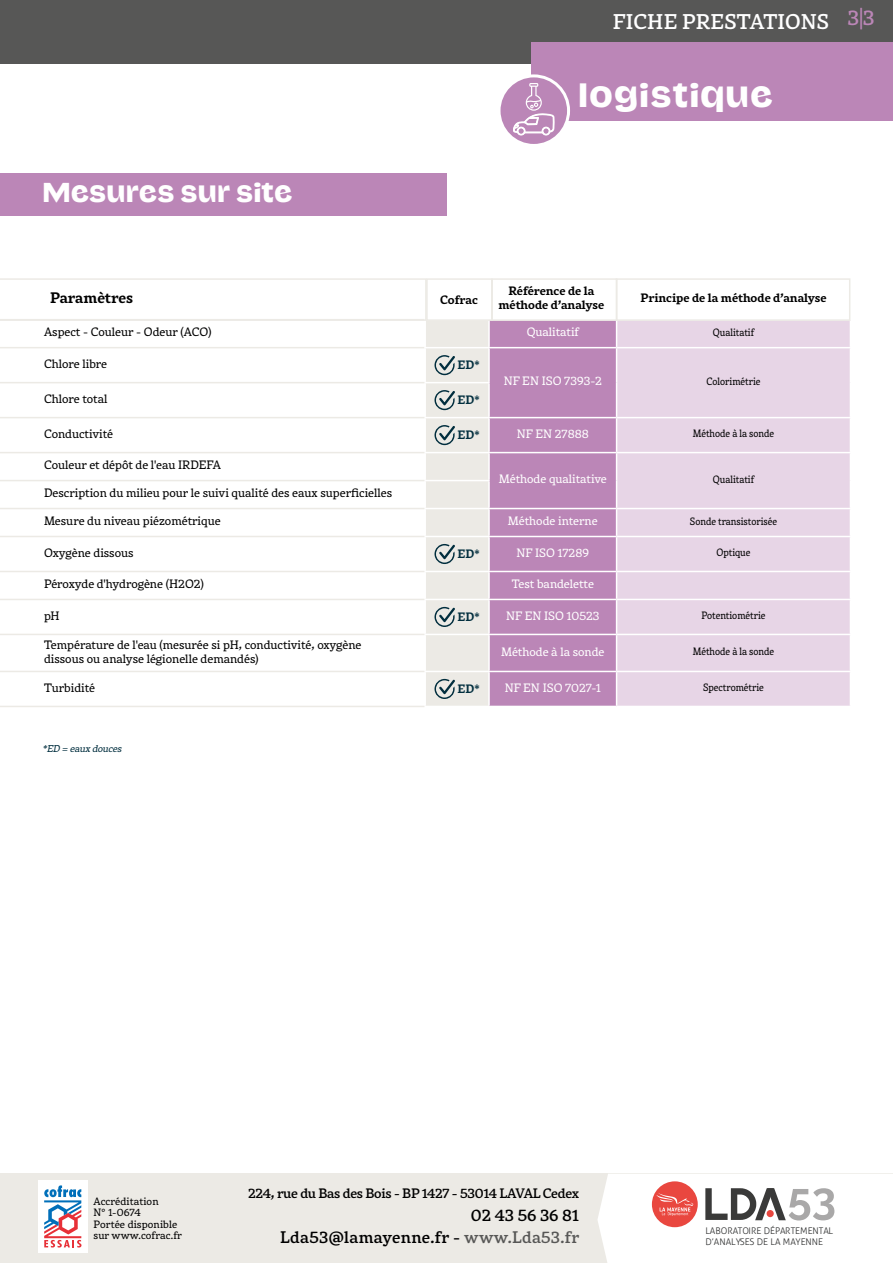
<style>
.page{position:relative;width:893px;height:1263px;background:#fff}
.page>*{position:absolute;margin:0;border:0;box-sizing:border-box;transform-origin:0 0}
.t1{font:500 31.5px "Mayenne Sans";letter-spacing:.025em;color:#fff}
.t2{font:25.5px "Mayenne Sans";color:#fff}
.t3{font:500 21px "Rival";letter-spacing:.01em;color:#fff}
.t4{font:500 21px "Rival";color:#bb86b7}
.t5{font:500 16.5px/22.5px "Rival";letter-spacing:.02em;color:#000;text-align:right}
.t6{font:700 15px "Rival";color:#000}
.t7{font:500 13.5px "Rival";letter-spacing:-.02em;color:#000}
.t8{font:12px/13.5px "Rival";color:#000}
.t9{font:12px "Rival";color:#fff}
.t10{font:700 12px/13.5px "Rival";color:#000;text-align:center}
.t11{font:700 12px "Rival";color:#012e3e}
.t12{font:10.5px "Rival";color:#000;scale:.9 1}
.t13{font:10.5px/11.2px "Rival";color:#000}
.t14{font:italic 9.75px "Rival";color:#012e3e}
.t15{font:300 9.15px/10.9px "Aller";color:#303131}
.s1{font-size:24px}
.s2{color:#575756}
</style>
<div class="page">
<div style="left:0;top:0;width:893px;height:64px;background:#575756"></div>
<div style="left:0;top:1174px;width:893px;height:89px;background:#eceae5"></div>
<div style="left:38px;top:1180px;width:49px;height:73px;background:#fff"></div>
<svg style="left:44px;top:1185px;width:37px;height:62px"></svg>
<svg style="left:499px;top:76px;width:70px;height:69px"></svg>
<div style="left:497px;top:74px;width:73px;height:73px;border:3px solid #fff;border-radius:50%"></div>
<svg style="left:513px;top:43px;width:380px;height:92px"></svg>
<svg style="left:597px;top:1174px;width:296px;height:89px;background:#f1e8e7"></svg>
<div style="left:490px;top:321px;width:126px;height:385px;background:#bb86b7"></div>
<div style="left:617px;top:321px;width:233px;height:385px;background:#e7d5e6"></div>
<hr style="left:0;top:706px;width:424px;height:1px;background:#eceae5">
<hr style="left:489px;top:671px;width:128px;height:1px;background:#fff">
<hr style="left:617px;top:671px;width:234px;height:1px;background:#fff">
<hr style="left:489px;top:634px;width:128px;height:1px;background:#fff">
<hr style="left:617px;top:634px;width:234px;height:1px;background:#fff">
<hr style="left:489px;top:599px;width:128px;height:1px;background:#fff">
<hr style="left:617px;top:599px;width:234px;height:1px;background:#fff">
<hr style="left:489px;top:571px;width:128px;height:1px;background:#fff">
<hr style="left:617px;top:571px;width:234px;height:1px;background:#fff">
<hr style="left:489px;top:536px;width:128px;height:1px;background:#fff">
<hr style="left:617px;top:536px;width:234px;height:1px;background:#fff">
<hr style="left:489px;top:508px;width:128px;height:1px;background:#fff">
<hr style="left:617px;top:508px;width:234px;height:1px;background:#fff">
<hr style="left:489px;top:452px;width:128px;height:1px;background:#fff">
<hr style="left:617px;top:452px;width:234px;height:1px;background:#fff">
<hr style="left:489px;top:417px;width:128px;height:1px;background:#fff">
<hr style="left:617px;top:417px;width:234px;height:1px;background:#fff">
<hr style="left:489px;top:347px;width:128px;height:1px;background:#fff">
<hr style="left:617px;top:347px;width:234px;height:1px;background:#fff">
<div style="left:0;top:173px;width:446px;height:43px;background:#bb86b7"></div>
<svg style="left:0;top:278px;width:488px;height:428px"></svg>
<div style="left:426px;top:278px;width:66px;height:43px;border:2px solid #eceae5"></div>
<div style="left:491px;top:278px;width:126px;height:43px;border:2px solid #eceae5"></div>
<div style="left:616px;top:278px;width:234px;height:43px;border:2px solid #eceae5"></div>
<h2 class="t2" style="left:43px;top:179px;width:252px">Mesures sur site</h2>
<h3 class="t3" style="left:613px;top:5px;width:218px">FICHE PRESTATIONS</h3>
<h3 class="t4" style="left:847px;top:2px;width:29px">3<span class="s1">|</span>3</h3>
<h1 class="t1" style="left:578px;top:78px;width:196px">logistique</h1>
<p class="t10" style="left:499px;top:284px;width:107px">Référence de la méthode d’analyse</p>
<p class="t6" style="left:50px;top:286px;width:84px">Paramètres</p>
<p class="t10" style="left:640px;top:291px;width:188px">Principe de la méthode d’analyse</p>
<p class="t10" style="left:440px;top:292px;width:39px">Cofrac</p>
<p class="t8" style="left:44px;top:325px;width:169px">Aspect - Couleur - Odeur (ACO)</p>
<p class="t9" style="left:527px;top:323px;width:54px">Qualitatif</p>
<p class="t12" style="left:713px;top:324px;width:47px">Qualitatif</p>
<p class="t8" style="left:44px;top:356px;width:65px">Chlore libre</p>
<p class="t11" style="left:458px;top:356px;width:24px">ED*</p>
<p class="t9" style="left:504px;top:372px;width:100px">NF EN ISO 7393-2</p>
<p class="t12" style="left:706px;top:373px;width:62px">Colorimétrie</p>
<p class="t8" style="left:44px;top:391px;width:65px">Chlore total</p>
<p class="t11" style="left:458px;top:390px;width:24px">ED*</p>
<p class="t8" style="left:44px;top:426px;width:70px">Conductivité</p>
<p class="t11" style="left:458px;top:425px;width:24px">ED*</p>
<p class="t9" style="left:517px;top:425px;width:74px">NF EN 27888</p>
<p class="t12" style="left:693px;top:426px;width:92px">Méthode à la sonde</p>
<p class="t8" style="left:44px;top:458px;width:179px">Couleur et dépôt de l'eau IRDEFA</p>
<p class="t9" style="left:499px;top:470px;width:109px">Méthode qualitative</p>
<p class="t12" style="left:713px;top:471px;width:47px">Qualitatif</p>
<p class="t8" style="left:44px;top:486px;width:350px">Description du milieu pour le suivi qualité des eaux superficielles</p>
<p class="t8" style="left:44px;top:514px;width:178px">Mesure du niveau piézométrique</p>
<p class="t9" style="left:508px;top:512px;width:91px">Méthode interne</p>
<p class="t12" style="left:690px;top:513px;width:98px">Sonde transistorisée</p>
<p class="t8" style="left:44px;top:545px;width:91px">Oxygène dissous</p>
<p class="t11" style="left:458px;top:544px;width:24px">ED*</p>
<p class="t9" style="left:516px;top:544px;width:74px">NF ISO 17289</p>
<p class="t12" style="left:716px;top:545px;width:39px">Optique</p>
<p class="t8" style="left:44px;top:577px;width:162px">Péroxyde d'hydrogène (H2O2)</p>
<p class="t9" style="left:512px;top:575px;width:84px">Test bandelette</p>
<p class="t8" style="left:44px;top:608px;width:17px">pH</p>
<p class="t11" style="left:458px;top:607px;width:24px">ED*</p>
<p class="t9" style="left:506px;top:607px;width:95px">NF EN ISO 10523</p>
<p class="t12" style="left:701px;top:608px;width:73px">Potentiométrie</p>
<p class="t8" style="left:44px;top:637px;width:319px">Température de l'eau (mesurée si pH, conductivité, oxygène dissous ou analyse légionelle demandés)</p>
<p class="t9" style="left:501px;top:643px;width:105px">Méthode à la sonde</p>
<p class="t12" style="left:693px;top:644px;width:92px">Méthode à la sonde</p>
<p class="t8" style="left:44px;top:680px;width:53px">Turbidité</p>
<p class="t11" style="left:458px;top:679px;width:24px">ED*</p>
<p class="t9" style="left:505px;top:679px;width:98px">NF EN ISO 7027-1</p>
<p class="t12" style="left:703px;top:680px;width:69px">Spectrométrie</p>
<p class="t14" style="left:43px;top:741px;width:83px">*ED = eaux douces</p>
<p class="t13" style="left:94px;top:1195px;width:90px">Accréditation<br>N° 1-0674<br>Portée disponible sur www.cofrac.fr</p>
<p class="t7" style="left:248px;top:1183px;width:332px">224, rue du Bas des Bois - BP 1427 - 53014 LAVAL Cedex</p>
<h3 class="t5" style="left:280px;top:1203px;width:301px">02 43 56 36 81<br>Lda53@lamayenne.fr - <span class="s2">www.Lda53.fr</span></h3>
<p class="t15" style="left:705px;top:1226px;width:129px">LABORATOIRE DÉPARTEMENTAL<br>D’ANALYSES DE LA MAYENNE</p>
</div>
